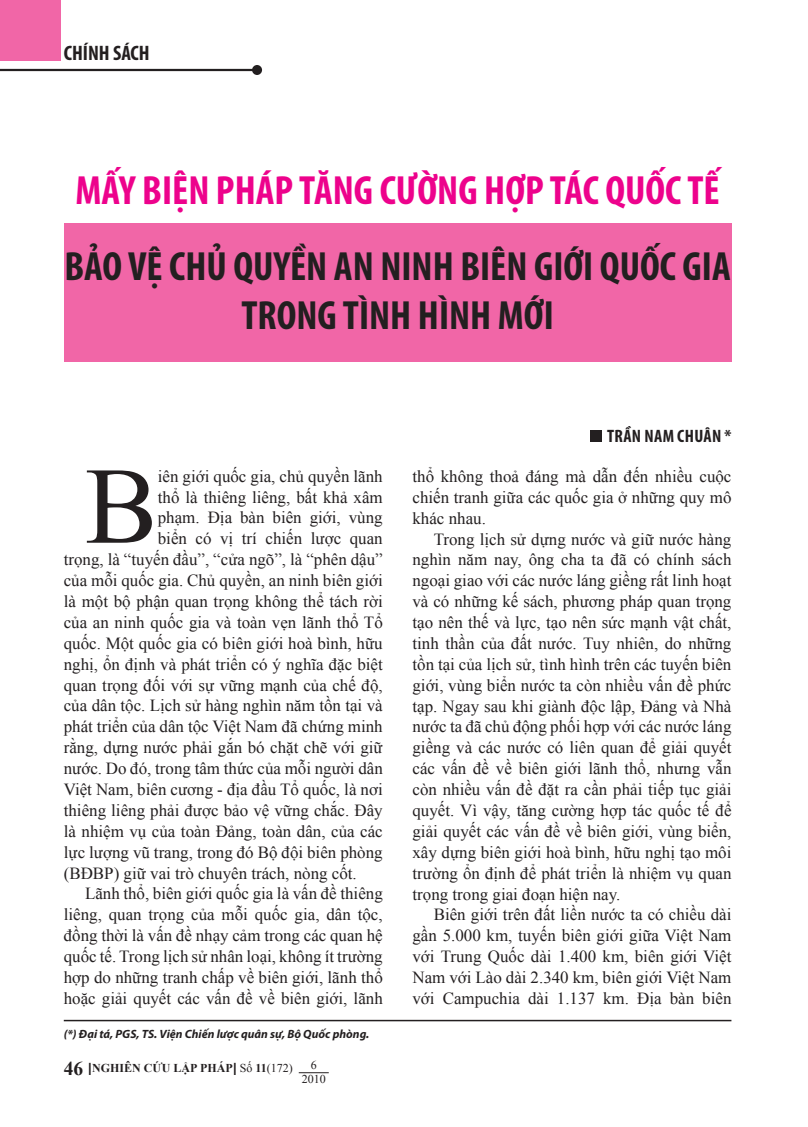
<style>
.page{position:relative;width:808px;height:1127px;background:#fff}
.page>*{position:absolute;margin:0;border:0;box-sizing:border-box;transform-origin:0 0}
.t1{font:109.05px "Times New Roman";color:#231f20}
.t2{font:700 condensed 40.95px/49.2px "Myriad Pro";color:#231f20;text-align:center}
.t3{font:700 condensed 40.95px "Myriad Pro";color:#ed028c}
.t4{font:700 condensed 21px "Myriad Pro";color:#231f20}
.t5{font:700 condensed 18px "Myriad Pro";color:#231f20}
.t6{font:16.95px/20.9px "Times New Roman";color:#231f20;text-align:justify}
.t7{font:italic 700 12px "Myriad Pro";color:#231f20}
.t8{font:700 12px "Times New Roman";color:#231f20}
.t9{font:12px/14.4px "Times New Roman";color:#231f20;text-align:center}
.s1{font-size:19.5px}
.s2{font-family:"Myriad Pro";font-weight:400;font-size:18px}
.s3{font-weight:400}
</style>
<div class="page">
<hr style="left:299px;top:1072px;width:30px;height:1px;background:#231f20">
<div style="left:64px;top:223px;width:667px;height:138px;background:#f166a7"></div>
<div style="left:0;top:0;width:60px;height:60px;background:#f166a7"></div>
<hr style="left:0;top:69px;width:257px;height:2px;background:#231f20">
<div style="left:252px;top:65px;width:10px;height:10px;background:#231f20;border-radius:50%"></div>
<div style="left:590px;top:430px;width:12px;height:12px;background:#231f20"></div>
<hr style="left:64px;top:1020px;width:667px;height:1px;background:#231f20">
<p class="t4" style="left:64px;top:40px;width:87px">CHÍNH SÁCH</p>
<h2 class="t3" style="left:76px;top:164px;width:646px">MẤY BIỆN PHÁP TĂNG CƯỜNG HỢP TÁC QUỐC TẾ</h2>
<h2 class="t2" style="left:64px;top:241px;width:668px">BẢO VỆ CHỦ QUYỀN AN NINH BIÊN GIỚI QUỐC GIA<br>TRONG TÌNH HÌNH MỚI</h2>
<h1 class="t1" style="left:85px;top:433px;width:74px">B</h1>
<p class="t6" style="left:158px;top:465px;width:226px">iên giới quốc gia, chủ quyền lãnh</p>
<p class="t6" style="left:158px;top:486px;width:226px">thổ là thiêng liêng, bất khả xâm</p>
<p class="t6" style="left:158px;top:507px;width:226px">phạm. Địa bàn biên giới, vùng</p>
<p class="t6" style="left:158px;top:528px;width:226px">biển có vị trí chiến lược quan</p>
<p class="t6" style="left:64px;top:549px;width:320px">trọng, là “tuyến đầu”, “cửa ngõ”, là “phên dậu”</p>
<p class="t6" style="left:64px;top:570px;width:320px">của mỗi quốc gia. Chủ quyền, an ninh biên giới</p>
<p class="t6" style="left:64px;top:591px;width:320px">là một bộ phận quan trọng không thể tách rời</p>
<p class="t6" style="left:64px;top:611px;width:320px">của an ninh quốc gia và toàn vẹn lãnh thổ Tổ</p>
<p class="t6" style="left:64px;top:632px;width:320px">quốc. Một quốc gia có biên giới hoà bình, hữu</p>
<p class="t6" style="left:64px;top:653px;width:320px">nghị, ổn định và phát triển có ý nghĩa đặc biệt</p>
<p class="t6" style="left:64px;top:674px;width:320px">quan trọng đối với sự vững mạnh của chế độ,</p>
<p class="t6" style="left:64px;top:695px;width:320px">của dân tộc. Lịch sử hàng nghìn năm tồn tại và</p>
<p class="t6" style="left:64px;top:716px;width:320px">phát triển của dân tộc Việt Nam đã chứng minh</p>
<p class="t6" style="left:64px;top:737px;width:320px">rằng, dựng nước phải gắn bó chặt chẽ với giữ</p>
<p class="t6" style="left:64px;top:758px;width:320px">nước. Do đó, trong tâm thức của mỗi người dân</p>
<p class="t6" style="left:64px;top:778px;width:320px">Việt Nam, biên cương - địa đầu Tổ quốc, là nơi</p>
<p class="t6" style="left:64px;top:799px;width:320px">thiêng liêng phải được bảo vệ vững chắc. Đây</p>
<p class="t6" style="left:64px;top:820px;width:320px">là nhiệm vụ của toàn Đảng, toàn dân, của các</p>
<p class="t6" style="left:64px;top:841px;width:320px">lực lượng vũ trang, trong đó Bộ đội biên phòng</p>
<p class="t6" style="left:64px;top:862px;width:295px">(BĐBP) giữ vai trò chuyên trách, nòng cốt.</p>
<p class="t6" style="left:85px;top:883px;width:299px">Lãnh thổ, biên giới quốc gia là vấn đề thiêng</p>
<p class="t6" style="left:64px;top:904px;width:320px">liêng, quan trọng của mỗi quốc gia, dân tộc,</p>
<p class="t6" style="left:64px;top:925px;width:320px">đồng thời là vấn đề nhạy cảm trong các quan hệ</p>
<p class="t6" style="left:64px;top:946px;width:320px">quốc tế. Trong lịch sử nhân loại, không ít trường</p>
<p class="t6" style="left:64px;top:966px;width:320px">hợp do những tranh chấp về biên giới, lãnh thổ</p>
<p class="t6" style="left:64px;top:987px;width:320px">hoặc giải quyết các vấn đề về biên giới, lãnh</p>
<p class="t7" style="left:64px;top:1026px;width:307px">(*) Đại tá, PGS, TS. Viện Chiến lược quân sự, Bộ Quốc phòng.</p>
<p class="t8" style="left:64px;top:1060px;width:231px"><span class="s1">46</span> <span class="s2">I</span>NGHIÊN CỨU LẬP PHÁP<span class="s2">I</span> <span class="s3">Số</span> 11<span class="s3">(172)</span></p>
<p class="t9" style="left:302px;top:1057px;width:25px">6<br>2010</p>
<p class="t5" style="left:607px;top:424px;width:88px">TRẦN NAM CHUÂN</p>
<p class="t5" style="left:724px;top:424px;width:8px">*</p>
<p class="t6" style="left:412px;top:465px;width:320px">thổ không thoả đáng mà dẫn đến nhiều cuộc chiến tranh giữa các quốc gia ở những quy mô khác nhau.</p>
<p class="t6" style="left:412px;top:528px;width:320px;text-indent:21px">Trong lịch sử dựng nước và giữ nước hàng nghìn năm nay, ông cha ta đã có chính sách ngoại giao với các nước láng giềng rất linh hoạt và có những kế sách, phương pháp quan trọng tạo nên thế và lực, tạo nên sức mạnh vật chất, tinh thần của đất nước. Tuy nhiên, do những tồn tại của lịch sử, tình hình trên các tuyến biên giới, vùng biển nước ta còn nhiều vấn đề phức tạp. Ngay sau khi giành độc lập, Đảng và Nhà nước ta đã chủ động phối hợp với các nước láng giềng và các nước có liên quan để giải quyết các vấn đề về biên giới lãnh thổ, nhưng vẫn còn nhiều vấn đề đặt ra cần phải tiếp tục giải quyết. Vì vậy, tăng cường hợp tác quốc tế để giải quyết các vấn đề về biên giới, vùng biển, xây dựng biên giới hoà bình, hữu nghị tạo môi trường ổn định để phát triển là nhiệm vụ quan trọng trong giai đoạn hiện nay.</p>
<p class="t6" style="left:412px;top:904px;width:320px;text-indent:21px">Biên giới trên đất liền nước ta có chiều dài gần 5.000 km, tuyến biên giới giữa Việt Nam với Trung Quốc dài 1.400 km, biên giới Việt Nam với Lào dài 2.340 km, biên giới Việt Nam với Campuchia dài 1.137 km. Địa bàn biên</p>
</div>
